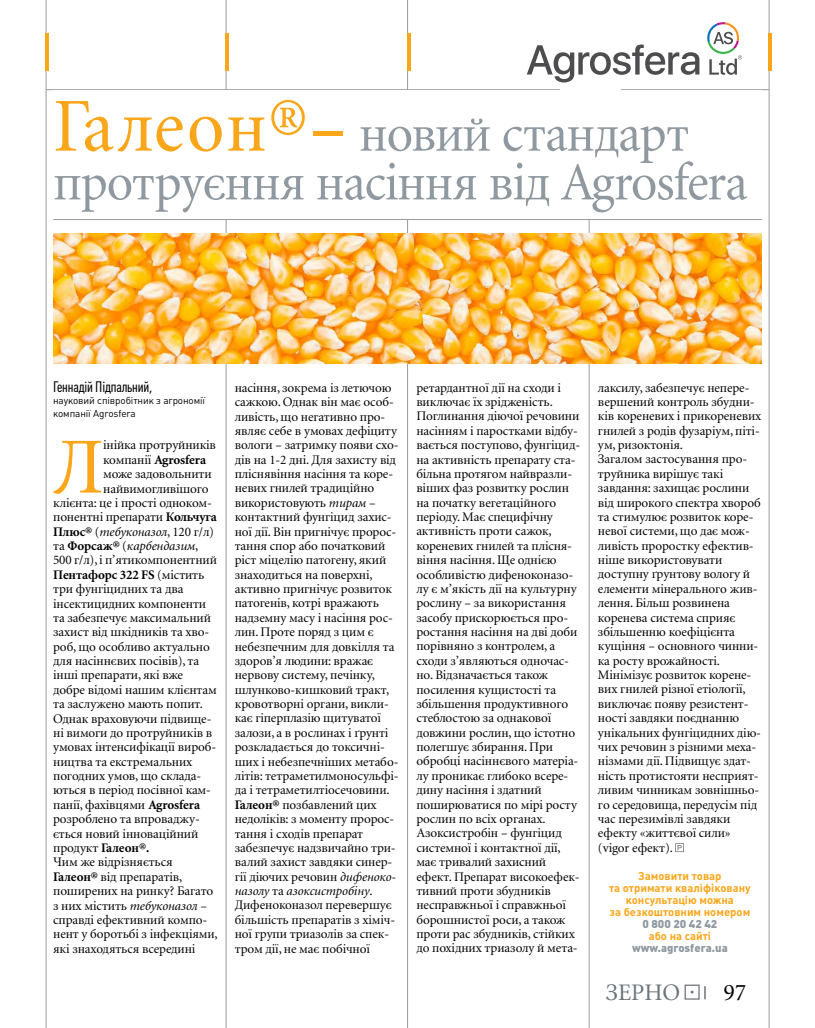
<style>
.page{position:relative;width:815px;height:1028px;background:#fff}
.page>*{position:absolute;margin:0;border:0;box-sizing:border-box;transform-origin:0 0}
.t1{font:79.5px "Minion Cyr";color:#faa61a}
.t2{font:53.75px/48.8px "Minion Cyr";letter-spacing:-.025em;color:#9099a0;scale:.96 1}
.t3{font:23.75px "Minion Cyr";color:#6a747b}
.t4{font:15px "Plumb Cond";letter-spacing:-.01em;color:#000}
.t5{font:13.12px/14.4px "Minion Cyr";letter-spacing:-.01em;color:#000}
.t6{font:700 13.12px "Minion Cyr";letter-spacing:-.01em;color:#000}
.t7{font:italic 13.12px "Minion Cyr";letter-spacing:-.01em;color:#000}
.t8{font:700 11.25px/12px "Plumb";color:#faa61a;text-align:center}
.t9{font:900 11.25px "Plumb";color:#9099a0}
.t10{font:10px/12.5px "Plumb";letter-spacing:-.01em;color:#000}
.s1{font-size:76.25px;color:#faa61a}
.s2{font-weight:400}
.s3{font-weight:700}
.s4{font-weight:700;font-style:normal}
.s5{font-style:normal}
.s6{font-style:italic}
.s7{font-size:13.12px;color:#000}
.s8{color:#000}
</style>
<div class="page">
<hr style="left:226px;top:0;width:1px;height:1028px;background:#999b9e">
<hr style="left:407px;top:0;width:1px;height:1028px;background:#999b9e">
<hr style="left:589px;top:0;width:1px;height:1028px;background:#999b9e">
<hr style="left:769px;top:0;width:1px;height:1028px;background:#999b9e">
<hr style="left:46px;top:0;width:1px;height:1028px;background:#999b9e">
<hr style="left:226px;top:33px;width:3px;height:38px;background:#faa61a">
<hr style="left:407px;top:33px;width:3px;height:38px;background:#faa61a">
<hr style="left:769px;top:33px;width:3px;height:38px;background:#faa61a">
<hr style="left:46px;top:33px;width:3px;height:38px;background:#faa61a">
<hr style="left:46px;top:89px;width:723px;height:1px;background:#999b9e">
<div style="left:685px;top:984px;width:15px;height:15px;border:1px solid #6a747b"></div>
<div style="left:560px;top:0;width:61px;height:89px;background:#fff"></div>
<svg style="left:675px;top:843px;width:9px;height:9px"></svg>
<svg style="left:527px;top:45px;width:172px;height:37px"></svg>
<svg style="left:707px;top:22px;width:35px;height:53px"></svg>
<div style="left:53px;top:90px;width:709px;height:129px;background:#fff"></div>
<hr style="left:53px;top:219px;width:709px;height:1px;background:#999b9e">
<img style="left:53px;top:234px;width:709px;height:129px">
<h2 class="t2" style="left:53px;top:108px;width:725px"><span class="s1">Галеон®–</span> новий стандарт протруєння насіння від Agrosfera</h2>
<p class="t4" style="left:53px;top:378px;width:101px">Геннадій Підпальний,</p>
<p class="t10" style="left:53px;top:394px;width:153px">науковий співробітник з агрономії компанії Agrosfera</p>
<h1 class="t1" style="left:53px;top:419px;width:52px">Л</h1>
<p class="t5" style="left:103px;top:438px;width:114px">інійка протруйників</p>
<p class="t6" style="left:103px;top:452px;width:104px"><span class="s2">компанії</span> Agrosfera</p>
<p class="t5" style="left:103px;top:466px;width:110px">може задовольнити</p>
<p class="t5" style="left:103px;top:481px;width:107px">найвимогливішого</p>
<p class="t5" style="left:53px;top:495px;width:160px">клієнта: це і прості одноком-</p>
<p class="t5" style="left:53px;top:510px;width:165px">понентні препарати <span class="s3">Кольчуга</span></p>
<p class="t7" style="left:53px;top:523px;width:162px"><span class="s4">Плюс®</span> <span class="s5">(</span>тебуконазол<span class="s5">, 120 г/л)</span></p>
<p class="t7" style="left:53px;top:538px;width:147px"><span class="s5">та</span> <span class="s4">Форсаж®</span> <span class="s5">(</span>карбендазим<span class="s5">,</span></p>
<p class="t5" style="left:53px;top:553px;width:165px">500 г/л),і п’ятикомпонентний</p>
<p class="t6" style="left:53px;top:567px;width:153px">Пентафорс 322 FS <span class="s2">(містить</span></p>
<p class="t5" style="left:53px;top:581px;width:132px">три фунгіцидних та два</p>
<p class="t5" style="left:53px;top:596px;width:154px">інсектицидних компоненти</p>
<p class="t5" style="left:53px;top:610px;width:159px">та забезпечує максимальний</p>
<p class="t5" style="left:53px;top:624px;width:158px">захист від шкідників та хво-</p>
<p class="t5" style="left:53px;top:639px;width:158px">роб, що особливо актуально</p>
<p class="t5" style="left:53px;top:653px;width:148px">для насіннєвих посівів), та</p>
<p class="t5" style="left:53px;top:668px;width:131px">інші препарати, які вже</p>
<p class="t5" style="left:53px;top:682px;width:165px">добре відомі нашим клієнтам</p>
<p class="t5" style="left:53px;top:696px;width:151px">та заслужено мають попит.</p>
<p class="t5" style="left:53px;top:711px;width:160px">Однак враховуючи підвище-</p>
<p class="t5" style="left:53px;top:725px;width:161px">ні вимоги до протруйників в</p>
<p class="t5" style="left:53px;top:739px;width:165px">умовах інтенсифікації вироб-</p>
<p class="t5" style="left:53px;top:754px;width:141px">ництва та екстремальних</p>
<p class="t5" style="left:53px;top:768px;width:150px">погодних умов, що склада-</p>
<p class="t5" style="left:53px;top:783px;width:159px">ються в період посівної кам-</p>
<p class="t5" style="left:53px;top:797px;width:148px">панії, фахівцями <span class="s3">Agrosfera</span></p>
<p class="t5" style="left:53px;top:811px;width:148px">розроблено та впроваджу-</p>
<p class="t5" style="left:53px;top:826px;width:147px">ється новий інноваційний</p>
<p class="t6" style="left:53px;top:840px;width:98px"><span class="s2">продукт</span> Галеон®.</p>
<p class="t5" style="left:53px;top:854px;width:121px">Чим же відрізняється</p>
<p class="t5" style="left:53px;top:869px;width:131px"><span class="s3">Галеон®</span> від препаратів,</p>
<p class="t5" style="left:53px;top:883px;width:162px">поширених на ринку? Багато</p>
<p class="t5" style="left:53px;top:898px;width:155px">з них містить <span class="s6">тебуконазол</span> –</p>
<p class="t5" style="left:53px;top:912px;width:156px">справді ефективний компо-</p>
<p class="t5" style="left:53px;top:926px;width:166px">нент у боротьбі з інфекціями,</p>
<p class="t5" style="left:53px;top:941px;width:144px">які знаходяться всередині</p>
<p class="t5" style="left:235px;top:380px;width:165px">насіння, зокрема із летючою сажкою. Однак він має особ&shy;ливість, що негативно про---- являє себе в умовах дефіциту вологи – затримку появи схо&shy;дів на 1-2 дні. Для захисту від пліснявіння насіння та коре&shy;невих гнилей традиційно використовують <span class="s6">тирам</span> – контактний фунгіцид захис&shy;ної дії. Він пригнічує пророс&shy;тання спор або початковий ріст міцелію патогену, який знаходиться на поверхні, активно пригнічує розвиток патогенів, котрі вражають надземну масу і насіння рос&shy;лин. Проте поряд з цим є небезпечним для довкілля та здоров’я людини: вражає нервову систему, печінку, шлунково-кишковий тракт, кровотворні органи, викли&shy;кає гіперплазію щитуватої залози, а в рослинах і ґрунті розкладається до токсичні&shy;ших і небезпечніших метабо&shy;літів: тетраметилмоносульфі&shy;да і тетраметилтіосечовини.<br><span class="s3">Галеон®</span> позбавлений цих недоліків: з моменту пророс&shy;тання і сходів препарат забезпечує надзвичайно три&shy;валий захист завдяки синер&shy;гії діючих речовин <span class="s6">дифеноко&shy;назолу</span> та <span class="s6">азоксистробіну</span>.<br>Дифеноконазол перевершує більшість препаратів з хіміч&shy;ної групи триазолів за спек&shy;тром дії, не має побічної</p>
<p class="t5" style="left:416px;top:380px;width:165px">ретардантної дії на сходи і виключає їх зрідженість.<br>Поглинання діючої речовини насінням і паростками відбу&shy;вається поступово, фунгіцид&shy;на активність препарату ста&shy;більна протягом найвразли&shy;віших фаз розвитку рослин на початку вегетаційного періоду. Має специфічну активність проти сажок, кореневих гнилей та плісня&shy;віння насіння. Ще однією особливістю дифеноконазо&shy;лу є м’якість дії на культурну рослину – за використання засобу прискорюється про&shy;ростання насіння на дві доби порівняно з контролем, а сходи з’являються одночас&shy;но. Відзначається також посилення кущистості та збільшення продуктивного стеблостою за однакової довжини рослин, що істотно полегшує збирання. При обробці насіннєвого матеріа&shy;лу проникає глибоко всере&shy;дину насіння і здатний поширюватися по мірі росту рослин по всіх органах.<br>Азоксистробін – фунгіцид системної і контактної дії, має тривалий захисний ефект. Препарат високоефек&shy;тивний проти збудників несправжньої і справжньої борошнистої роси, а також проти рас збудників, стійких до похідних триазолу й мета-</p>
<p class="t5" style="left:598px;top:380px;width:165px">лаксилу, забезпечує непере&shy;вершений контроль збудни&shy;ків кореневих і прикореневих гнилей з родів фузаріум, піті&shy;ум, ризоктонія.<br>Загалом застосування про&shy;труйника вирішує такі завдання: захищає рослини від широкого спектра хвороб та стимулює розвиток коре&shy;невої системи, що дає мож&shy;ливість проростку ефектив&shy;ніше використовувати доступну ґрунтову вологу й елементи мінерального жив&shy;лення. Більш розвинена коренева система сприяє збільшенню коефіцієнта кущіння – основного чинни&shy;ка росту врожайності.<br>Мінімізує розвиток корене&shy;вих гнилей різної етіології, виключає появу резистент&shy;ності завдяки поєднанню унікальних фунгіцидних дію&shy;чих речовин з різними меха&shy;нізмами дії. Підвищує здат&shy;ність протистояти несприят&shy;ливим чинникам зовнішньо&shy;го середовища, передусім під час перезимівлі завдяки ефекту «життєвої сили» (vigor ефект).</p>
<p class="t8" style="left:609px;top:870px;width:143px">Замовити товар<br>та отримати кваліфіковану консультацію можна<br>за безкоштовним номером</p>
<p class="t9" style="left:642px;top:916px;width:76px">0 800 20 42 42</p>
<p class="t8" style="left:649px;top:930px;width:64px">або на сайті</p>
<p class="t9" style="left:632px;top:940px;width:97px">www.agrosfera.ua</p>
<h3 class="t3" style="left:606px;top:978px;width:142px">ЗЕРНО <span class="s7">|</span> <span class="s8">97</span></h3>
</div>
